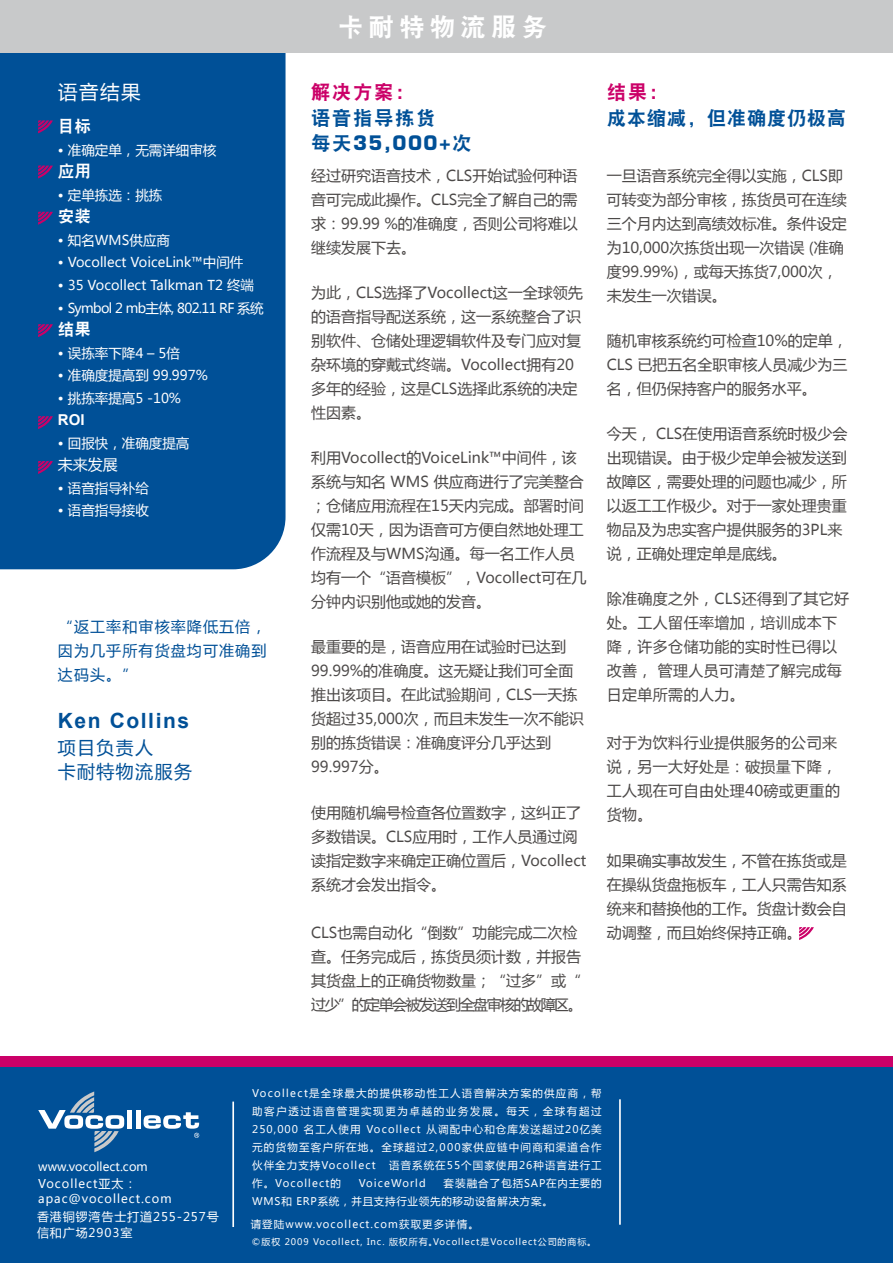
<style>
.page{position:relative;width:893px;height:1263px;background:#fff}
.page>*{position:absolute;margin:0;border:0;box-sizing:border-box;transform-origin:0 0}
.t1{font:25.5px "DFP Hei W9";letter-spacing:.2em;color:#fff}
.t2{font:700 21px "Arial";letter-spacing:.075em;color:#005097}
.t3{font:19.5px "DFP Hei W9";letter-spacing:.025em;color:#005097}
.t4{font:700 19.5px "Eurostile LT Std";color:#005097}
.t5{font:19.5px "DFP Hei W9";letter-spacing:.075em;color:#cb0068}
.t6{font:19.5px "Microsoft Ya Hei";color:#fff}
.t7{font:18px/24px "Microsoft Ya Hei";letter-spacing:.075em;color:#005097}
.t8{font:16.5px "DFP Hei W9";color:#fff}
.t9{font:15px/24px "Microsoft Ya Hei";color:#4c4948}
.t10{font:15px/24px "Microsoft Ya Hei";letter-spacing:.025em;color:#4c4948}
.t11{font:15px/24px "Microsoft Ya Hei";letter-spacing:.075em;color:#005097;text-align:justify}
.t12{font:15px "Microsoft Ya Hei";color:#fff}
.t13{font:700 15px "Arial";color:#fff}
.t14{font:13.5px "Microsoft Ya Hei";color:#fff}
.t15{font:13.5px "Microsoft Ya Hei";letter-spacing:-.05em;color:#fff}
.t16{font:12px/15px "Microsoft Ya Hei";letter-spacing:.075em;color:#fff}
.t17{font:12px "Microsoft Ya Hei";color:#fff}
.t18{font:10.5px/18px "Microsoft Ya Hei";letter-spacing:.1em;color:#fff;text-align:justify}
.t19{font:10.5px/18px "Microsoft Ya Hei";letter-spacing:.07em;color:#fff}
.t20{font:9px "Microsoft Ya Hei";letter-spacing:.1em;color:#fff}
.s1{font-family:"DFP Hei W9";font-weight:400}
</style>
<div class="page">
<div style="left:0;top:52px;width:286px;height:517px;background:#005097"></div>
<svg style="left:38px;top:120px;width:15px;height:13px"></svg>
<svg style="left:38px;top:165px;width:15px;height:13px"></svg>
<svg style="left:38px;top:212px;width:15px;height:13px"></svg>
<svg style="left:38px;top:324px;width:15px;height:13px"></svg>
<svg style="left:38px;top:416px;width:15px;height:13px"></svg>
<svg style="left:38px;top:461px;width:15px;height:13px"></svg>
<div style="left:0;top:1057px;width:893px;height:206px;background:#005097"></div>
<div style="left:0;top:1056px;width:893px;height:11px;background:#cb0068"></div>
<div style="left:127px;top:1110px;width:5px;height:19px;background:#fff"></div>
<div style="left:136px;top:1110px;width:5px;height:19px;background:#fff"></div>
<svg style="left:38px;top:1091px;width:86px;height:61px"></svg>
<svg style="left:144px;top:1112px;width:55px;height:26px"></svg>
<hr style="left:232px;top:1101px;width:2px;height:126px;background:#fff">
<hr style="left:619px;top:1099px;width:2px;height:126px;background:#fff">
<div style="left:0;top:0;width:893px;height:52px;background:#c8c9ca"></div>
<svg style="left:799px;top:927px;width:15px;height:13px"></svg>
<h3 class="t6" style="left:58px;top:79px;width:84px">语音结果</h3>
<p class="t8" style="left:58px;top:118px;width:34px">目标</p>
<p class="t14" style="left:58px;top:141px;width:160px">• 准确定单，无需详细审核</p>
<p class="t8" style="left:58px;top:163px;width:34px">应用</p>
<p class="t14" style="left:58px;top:186px;width:106px">• 定单拣选：挑拣</p>
<p class="t8" style="left:58px;top:208px;width:34px">安装</p>
<p class="t14" style="left:58px;top:231px;width:114px">• 知名WMS供应商</p>
<p class="t14" style="left:58px;top:253px;width:187px">• Vocollect VoiceLink™中间件</p>
<p class="t14" style="left:58px;top:276px;width:198px">• 35 Vocollect Talkman T2 终端</p>
<p class="t15" style="left:58px;top:298px;width:207px">• Symbol 2 mb主体, 802.11 RF 系统</p>
<p class="t8" style="left:58px;top:321px;width:34px">结果</p>
<p class="t14" style="left:58px;top:343px;width:124px">• 误拣率下降4 – 5倍</p>
<p class="t14" style="left:58px;top:366px;width:151px">• 准确度提高到 99.997%</p>
<p class="t14" style="left:58px;top:388px;width:125px">• 挑拣率提高5 -10%</p>
<p class="t13" style="left:58px;top:410px;width:28px">ROI</p>
<p class="t14" style="left:58px;top:433px;width:133px">• 回报快，准确度提高</p>
<p class="t12" style="left:58px;top:454px;width:61px">未来发展</p>
<p class="t14" style="left:58px;top:478px;width:92px">• 语音指导补给</p>
<p class="t14" style="left:58px;top:501px;width:92px">• 语音指导接收</p>
<p class="t11" style="left:58px;top:614px;width:210px">“返工率和审核率降低五倍，因为几乎所有货盘均可准确到达码头。”</p>
<h2 class="t2" style="left:58px;top:707px;width:133px">Ken Collins</h2>
<p class="t7" style="left:58px;top:735px;width:136px">项目负责人<br>卡耐特物流服务</p>
<h1 class="t1" style="left:338px;top:14px;width:211px">卡耐特物流服务</h1>
<h3 class="t5" style="left:311px;top:83px;width:105px">解决方案：</h3>
<h3 class="t3" style="left:311px;top:108px;width:126px">语音指导拣货</h3>
<h3 class="t4" style="left:311px;top:131px;width:162px"><span class="s1">每天</span>35,000+<span class="s1">次</span></h3>
<p class="t9" style="left:311px;top:163px;width:268px;text-align:justify">经过研究语音技术，CLS开始试验何种语音可完成此操作。CLS完全了解自己的需求：99.99 %的准确度，否则公司将难以继续发展下去。</p>
<p class="t9" style="left:311px;top:280px;width:273px">为此，CLS选择了Vocollect这一全球领先的语音指导配送系统，这一系统整合了识别软件、仓储处理逻辑软件及专门应对复杂环境的穿戴式终端。Vocollect拥有20多年的经验，这是CLS选择此系统的决定性因素。</p>
<p class="t9" style="left:311px;top:445px;width:277px">利用Vocollect的VoiceLink™中间件，该系统与知名 WMS 供应商进行了完美整合；仓储应用流程在15天内完成。部署时间仅需10天，因为语音可方便自然地处理工作流程及与WMS沟通。每一名工作人员均有一个“语音模板”，Vocollect可在几分钟内识别他或她的发音。</p>
<p class="t9" style="left:311px;top:634px;width:274px">最重要的是，语音应用在试验时已达到<br>99.99%的准确度。这无疑让我们可全面推出该项目。在此试验期间，CLS一天拣货超过35,000次，而且未发生一次不能识别的拣货错误：准确度评分几乎达到<br>99.997分。</p>
<p class="t9" style="left:311px;top:800px;width:277px">使用随机编号检查各位置数字，这纠正了多数错误。CLS应用时，工作人员通过阅读指定数字来确定正确位置后，Vocollect系统才会发出指令。</p>
<p class="t9" style="left:311px;top:920px;width:273px">CLS也需自动化“倒数”功能完成二次检查。任务完成后，拣货员须计数，并报告其货盘上的正确货物数量；“过多”或“过少”的定单会被发送到全盘审核的故障区。</p>
<h3 class="t5" style="left:607px;top:83px;width:63px">结果：</h3>
<h3 class="t3" style="left:607px;top:108px;width:241px">成本缩减，但准确度仍极高</h3>
<p class="t9" style="left:607px;top:163px;width:242px">一旦语音系统完全得以实施，CLS即可转变为部分审核，拣货员可在连续三个月内达到高绩效标准。条件设定为10,000次拣货出现一次错误 (准确度99.99%)，或每天拣货7,000次，未发生一次错误。</p>
<p class="t9" style="left:607px;top:328px;width:242px;text-align:justify">随机审核系统约可检查10%的定单，CLS 已把五名全职审核人员减少为三名，但仍保持客户的服务水平。</p>
<p class="t9" style="left:607px;top:421px;width:242px">今天， CLS在使用语音系统时极少会出现错误。由于极少定单会被发送到故障区，需要处理的问题也减少，所以返工工作极少。对于一家处理贵重物品及为忠实客户提供服务的3PL来说，正确处理定单是底线。</p>
<p class="t10" style="left:607px;top:586px;width:244px">除准确度之外，CLS还得到了其它好处。工人留任率增加，培训成本下降，许多仓储功能的实时性已得以改善， 管理人员可清楚了解完成每日定单所需的人力。</p>
<p class="t10" style="left:607px;top:730px;width:235px">对于为饮料行业提供服务的公司来说，另一大好处是：破损量下降，工人现在可自由处理40磅或更重的货物。</p>
<p class="t9" style="left:607px;top:848px;width:242px;text-align:justify">如果确实事故发生，不管在拣货或是在操纵货盘拖板车，工人只需告知系统来和替换他的工作。货盘计数会自动调整，而且始终保持正确。</p>
<p class="t17" style="left:38px;top:1159px;width:111px">www.vocollect.com</p>
<p class="t16" style="left:38px;top:1175px;width:135px">Vocollect亚太：apac@vocollect.com</p>
<p class="t18" style="left:252px;top:1083px;width:351px">Vocollect是全球最大的提供移动性工人语音解决方案的供应商，帮助客户透过语音管理实现更为卓越的业务发展。每天，全球有超过250,000 名工人使用 Vocollect 从调配中心和仓库发送超过20亿美元的货物至客户所在地。全球超过2,000家供应链中间商和渠道合作伙伴全力支持Vocollect</p>
<p class="t18" style="left:389px;top:1155px;width:214px">语音系统在55个国家使用26种语言进行工</p>
<p class="t19" style="left:252px;top:1173px;width:351px;text-indent:191px">套装融合了包括SAP在内主要的<br>WMS和 ERP系统，并且支持行业领先的移动设备解决方案。</p>
<p class="t18" style="left:252px;top:1173px;width:90px">作。Vocollect的</p>
<p class="t18" style="left:359px;top:1173px;width:69px">VoiceWorld</p>
<p class="t16" style="left:37px;top:1208px;width:183px;line-height:16.5px">香港铜锣湾告士打道255-257号信和广场2903室</p>
<p class="t18" style="left:251px;top:1214px;width:230px">请登陆www.vocollect.com获取更多详情。</p>
<p class="t20" style="left:252px;top:1235px;width:346px">©版权 2009 Vocollect, Inc. 版权所有。Vocollect是Vocollect公司的商标。</p>
</div>
